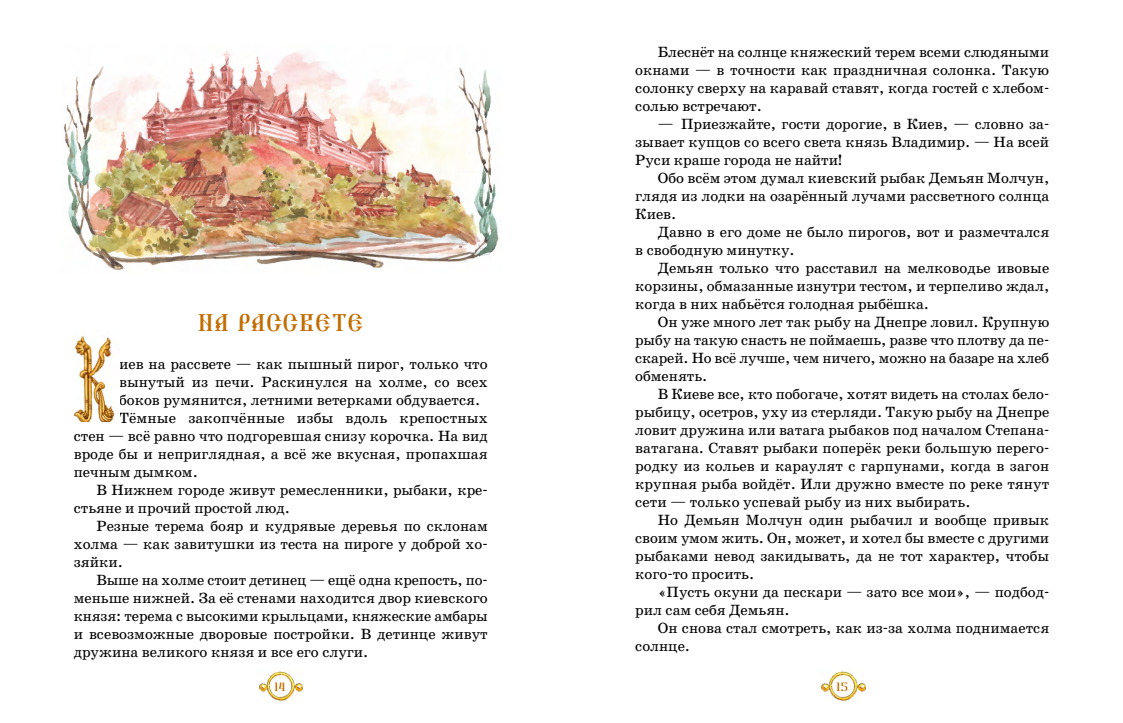
<style>
.page{position:relative;width:1123px;height:723px;background:#fff}
.page>*{position:absolute;margin:0;border:0;box-sizing:border-box;transform-origin:0 0}
.Zag1{font:24px "Triod Postnaja";color:#c26d00}
.Txt{font:15px/18px "School Book C";color:#000;text-align:justify}
._1-er{font:15px/18px "School Book C";color:#000;text-align:justify}
.t1{font:12px "Triod Postnaja";color:#c26d00}
</style>
<div class="page">
<img style="left:821px;top:671px;width:44px;height:31px">
<img style="left:259px;top:671px;width:44px;height:31px">
<img style="left:64px;top:51px;width:435px;height:219px">
<img style="left:74px;top:336px;width:41px;height:86px">
<p class="Zag1" style="left:197px;top:303px;width:168px">НА РАССВЕТЕ</p>
<p class="_1-er" style="left:119px;top:355px;width:370px">иев на рассвете — как пышный пирог, только что вынутый из печи. Раскинулся на холме, со всех боков румянится, летними ветерками обдувается.</p>
<p class="Txt" style="left:74px;top:409px;width:416px;text-indent:45px">Тёмные закопчённые избы вдоль крепостных стен — всё равно что подгоревшая снизу корочка. На вид вроде бы и неприглядная, а всё же вкусная, пропахшая печным дымком.</p>
<p class="Txt" style="left:74px;top:481px;width:415px;text-indent:23px">В Нижнем городе живут ремесленники, рыбаки, кре&shy;стьяне и прочий простой люд.</p>
<p class="Txt" style="left:74px;top:517px;width:415px;text-indent:23px">Резные терема бояр и кудрявые деревья по склонам холма — как завитушки из теста на пироге у доброй хо&shy;зяйки.</p>
<p class="Txt" style="left:74px;top:571px;width:416px;text-indent:23px">Выше на холме стоит детинец — ещё одна крепость, по&shy;меньше нижней. За её стенами находится двор киевского князя: терема с высокими крыльцами, княжеские амбары и всевозможные дворовые постройки. В детинце живут дружина великого князя и все его слуги.</p>
<p class="Txt" style="left:635px;top:43px;width:415px;text-indent:23px">Блеснёт на солнце княжеский терем всеми слюдяными окнами — в точности как праздничная солонка. Такую солонку сверху на каравай ставят, когда гостей с хлебом&shy;солью встречают.</p>
<p class="Txt" style="left:635px;top:115px;width:415px;text-indent:23px">— Приезжайте, гости дорогие, в Киев, — словно за&shy;зывает купцов со всего света князь Владимир. — На всей Руси краше города не найти!</p>
<p class="Txt" style="left:635px;top:169px;width:415px;text-indent:23px">Обо всём этом думал киевский рыбак Демьян Молчун, глядя из лодки на озарённый лучами рассветного солнца Киев.</p>
<p class="Txt" style="left:635px;top:223px;width:415px;text-indent:23px">Давно в его доме не было пирогов, вот и размечтался в свободную минутку.</p>
<p class="Txt" style="left:635px;top:259px;width:415px;text-indent:23px">Демьян только что расставил на мелководье ивовые корзины, обмазанные изнутри тестом, и терпеливо ждал, когда в них набьётся голодная рыбёшка.</p>
<p class="Txt" style="left:635px;top:313px;width:415px;text-indent:23px">Он уже много лет так рыбу на Днепре ловил. Крупную рыбу на такую снасть не поймаешь, разве что плотву да пе&shy;скарей. Но всё лучше, чем ничего, можно на базаре на хлеб обменять.</p>
<p class="Txt" style="left:635px;top:385px;width:416px;text-indent:23px">В Киеве все, кто побогаче, хотят видеть на столах бело&shy;рыбицу, осетров, уху из стерляди. Такую рыбу на Днепре ловит дружина или ватага рыбаков под началом Степана&shy;ватагана. Ставят рыбаки поперёк реки большую перего&shy;родку из кольев и караулят с гарпунами, когда в загон крупная рыба войдёт. Или дружно вместе по реке тянут сети — только успевай рыбу из них выбирать.</p>
<p class="Txt" style="left:635px;top:511px;width:415px;text-indent:23px">Но Демьян Молчун один рыбачил и вообще привык своим умом жить. Он, может, и хотел бы вместе с другими рыбаками невод закидывать, да не тот характер, чтобы кого-то просить.</p>
<p class="Txt" style="left:635px;top:583px;width:415px;text-indent:23px">«Пусть окуни да пескари — зато все мои», — подбод&shy;рил сам себя Демьян.</p>
<p class="Txt" style="left:635px;top:619px;width:415px;text-indent:23px">Он снова стал смотреть, как из-за холма поднимается солнце.</p>
<p class="t1" style="left:274px;top:678px;width:13px">14</p>
<p class="t1" style="left:836px;top:678px;width:14px">15</p>
</div>
